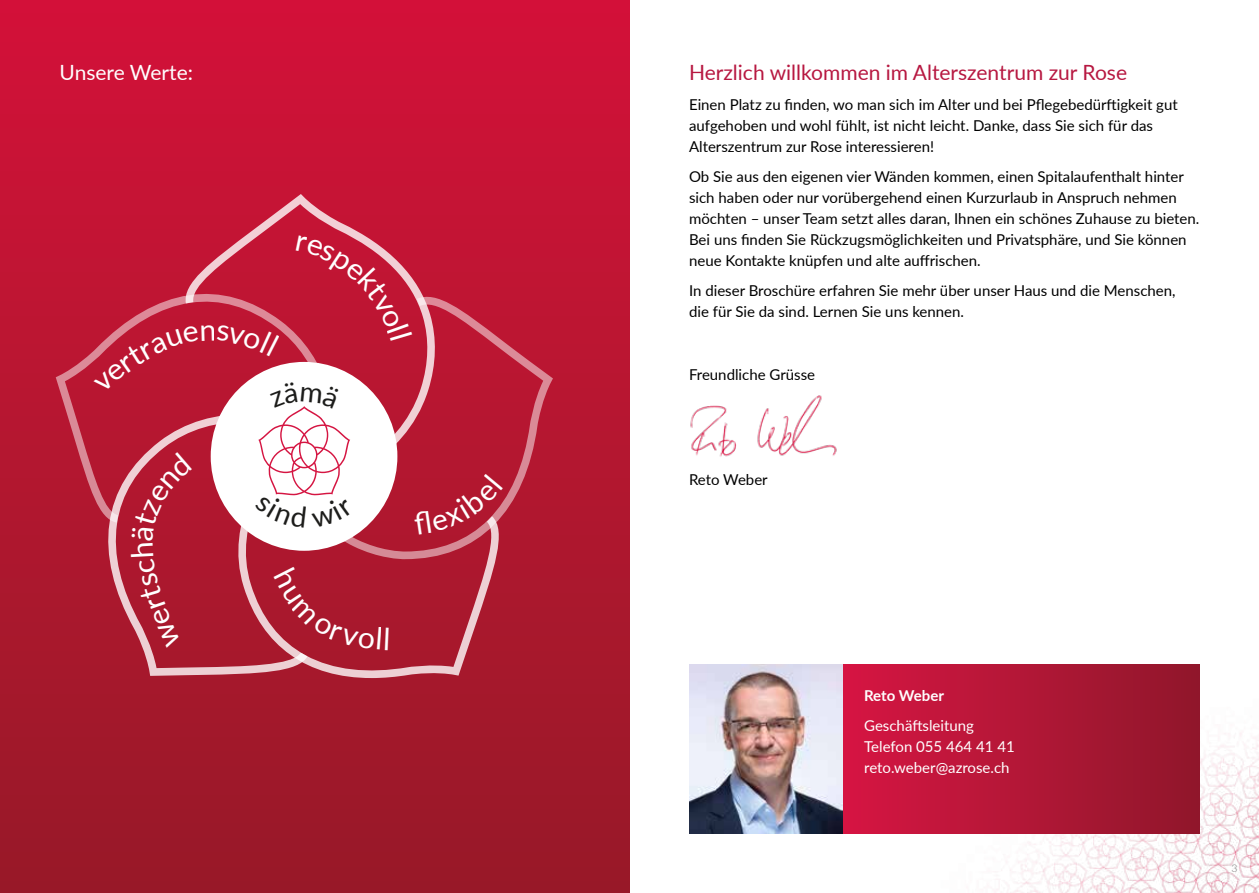
<style>
.page{position:relative;width:1259px;height:893px;background:#fff}
.page>*{position:absolute;margin:0;border:0;box-sizing:border-box;transform-origin:0 0}
.t1{font:21px "Lato";color:#b71841}
.t2{font:21px "Lato";color:#fff}
.t3{font:15px/21px "Lato";color:#000}
.t4{font:15px/21px "Lato";color:#fff}
.t5{font:700 15px "Lato";letter-spacing:-.005em;color:#fff}
.t6{font:300 10.5px "Lato";color:#6e6e6e}
</style>
<div class="page">
<img style="left:885px;top:664px;width:374px;height:229px">
<div style="left:843px;top:665px;width:356px;height:168px;background:linear-gradient(to right,#d61642,#90172b)"></div>
<img style="left:690px;top:665px;width:153px;height:168px">
<img style="left:690px;top:395px;width:147px;height:62px">
<div style="left:0;top:0;width:629px;height:893px;background:linear-gradient(to bottom,#d31239,#971a28)"></div>
<svg style="left:186px;top:194px;width:249px;height:41px;background:#c82543"></svg>
<svg style="left:503px;top:297px;width:50px;height:262px;background:#b9233b"></svg>
<svg style="left:56px;top:294px;width:37px;height:229px;background:#bb253e"></svg>
<svg style="left:108px;top:650px;width:130px;height:26px;background:#b74454"></svg>
<svg style="left:238px;top:650px;width:261px;height:28px;background:#b94959"></svg>
<svg style="left:93px;top:235px;width:410px;height:415px"></svg>
<h1 class="t2" style="left:60px;top:58px;width:135px">Unsere Werte:</h1>
<h1 class="t1" style="left:689px;top:58px;width:439px">Herzlich willkommen im Alterszentrum zur Rose</h1>
<p class="t3" style="left:689px;top:94px;width:490px">Einen Platz zu finden, wo man sich im Alter und bei Pflegebedürftigkeit gut aufgehoben und wohl fühlt, ist nicht leicht. Danke, dass Sie sich für das<br>Alterszentrum zur Rose interessieren!</p>
<p class="t3" style="left:689px;top:166px;width:512px">Ob Sie aus den eigenen vier Wänden kommen, einen Spitalaufenthalt hinter sich haben oder nur vorübergehend einen Kurzurlaub in Anspruch nehmen möchten – unser Team setzt alles daran, Ihnen ein schönes Zuhause zu bieten.<br>Bei uns finden Sie Rückzugsmöglichkeiten und Privatsphäre, und Sie können neue Kontakte knüpfen und alte auffrischen.</p>
<p class="t3" style="left:689px;top:280px;width:488px">In dieser Broschüre erfahren Sie mehr über unser Haus und die Menschen, die für Sie da sind. Lernen Sie uns kennen.</p>
<p class="t3" style="left:689px;top:364px;width:128px">Freundliche Grüsse</p>
<p class="t3" style="left:689px;top:469px;width:80px">Reto Weber</p>
<p class="t5" style="left:864px;top:685px;width:81px">Reto Weber</p>
<p class="t4" style="left:864px;top:715px;width:152px">Geschäftsleitung<br>Telefon 055 464 41 41 reto.weber@azrose.ch</p>
<p class="t6" style="left:1231px;top:861px;width:8px">3</p>
</div>
